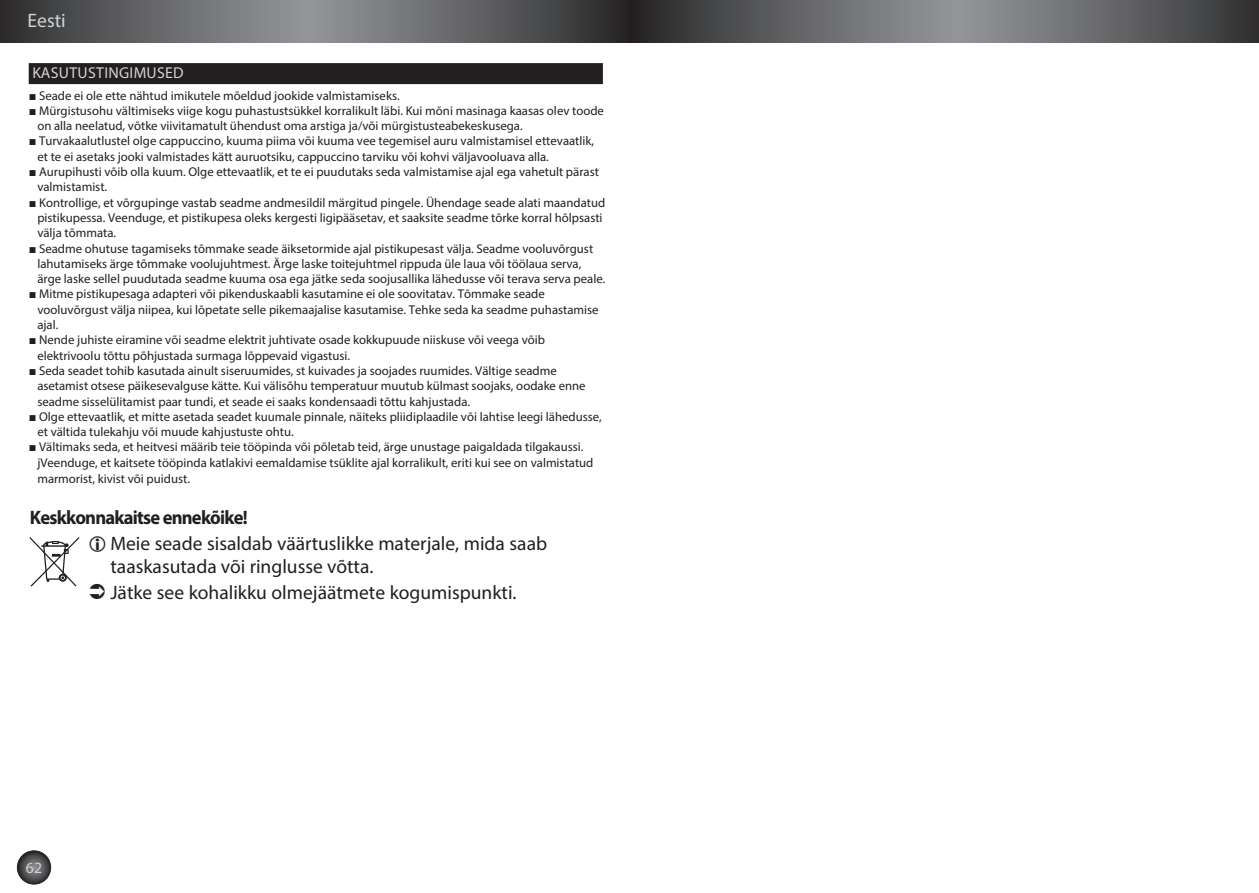
<style>
.page{position:relative;width:1259px;height:893px;background:#fff}
.page>*{position:absolute;margin:0;border:0;box-sizing:border-box;transform-origin:0 0}
.t1{font:19.5px/22.6px "Myriad Pro";color:#231f20}
.t2{font:700 19.5px "Myriad Pro";letter-spacing:-.04em;color:#231f20;scale:.95 1}
.t3{font:19.5px "Myriad Pro";color:#d1d2d4}
.t4{font:15.75px "Myriad Pro";letter-spacing:.02em;color:#d1d2d4}
.t5{font:12.75px/15.3px "Myriad Pro";color:#231f20}
.s1{font-family:"Arial"}
</style>
<div class="page">
<svg style="left:17px;top:851px;width:34px;height:33px"></svg>
<div style="left:17px;top:850px;width:34px;height:34px;border:1px solid #231f20;border-radius:50%"></div>
<div style="left:29px;top:63px;width:574px;height:21px;background:#231f20"></div>
<svg style="left:30px;top:537px;width:49px;height:50px"></svg>
<svg style="left:0;top:0;width:629px;height:43px;background:#626265"></svg>
<svg style="left:629px;top:0;width:630px;height:43px;background:#616264"></svg>
<h1 class="t3" style="left:28px;top:8px;width:40px">Eesti</h1>
<p class="t4" style="left:32px;top:63px;width:153px">KASUTUSTINGIMUSED</p>
<p class="t5" style="left:29px;top:87px;width:372px"><span class="s1">■</span> Seade ei ole ette nähtud imikutele mõeldud jookide valmistamiseks.</p>
<p class="t5" style="left:37px;top:103px;width:568px;text-indent:-9px"><span class="s1">■</span> Mürgistusohu vältimiseks viige kogu puhastustsükkel korralikult läbi. Kui mõni masinaga kaasas olev toode on alla neelatud, võtke viivitamatult ühendust oma arstiga ja/või mürgistusteabekeskusega.</p>
<p class="t5" style="left:37px;top:133px;width:558px;text-indent:-9px"><span class="s1">■</span> Turvakaalutlustel olge cappuccino, kuuma piima või kuuma vee tegemisel auru valmistamisel ettevaatlik, et te ei asetaks jooki valmistades kätt auruotsiku, cappuccino tarviku või kohvi väljavooluava alla.</p>
<p class="t5" style="left:37px;top:164px;width:563px;text-indent:-9px"><span class="s1">■</span> Aurupihusti võib olla kuum. Olge ettevaatlik, et te ei puudutaks seda valmistamise ajal ega vahetult pärast valmistamist.</p>
<p class="t5" style="left:37px;top:194px;width:569px;text-indent:-9px"><span class="s1">■</span> Kontrollige, et võrgupinge vastab seadme andmesildil märgitud pingele. Ühendage seade alati maandatud pistikupessa. Veenduge, et pistikupesa oleks kergesti ligipääsetav, et saaksite seadme tõrke korral hõlpsasti välja tõmmata.</p>
<p class="t5" style="left:37px;top:240px;width:569px;text-indent:-9px"><span class="s1">■</span> Seadme ohutuse tagamiseks tõmmake seade äiksetormide ajal pistikupesast välja. Seadme vooluvõrgust lahutamiseks ärge tõmmake voolujuhtmest. Ärge laske toitejuhtmel rippuda üle laua või töölaua serva, ärge laske sellel puudutada seadme kuuma osa ega jätke seda soojusallika lähedusse või terava serva peale.</p>
<p class="t5" style="left:37px;top:286px;width:563px;text-indent:-9px"><span class="s1">■</span> Mitme pistikupesaga adapteri või pikenduskaabli kasutamine ei ole soovitatav. Tõmmake seade vooluvõrgust välja niipea, kui lõpetate selle pikemaajalise kasutamise. Tehke seda ka seadme puhastamise ajal.</p>
<p class="t5" style="left:37px;top:332px;width:509px;text-indent:-9px"><span class="s1">■</span> Nende juhiste eiramine või seadme elektrit juhtivate osade kokkupuude niiskuse või veega võib elektrivoolu tõttu põhjustada surmaga lõppevaid vigastusi.</p>
<p class="t5" style="left:37px;top:363px;width:550px;text-indent:-9px"><span class="s1">■</span> Seda seadet tohib kasutada ainult siseruumides, st kuivades ja soojades ruumides. Vältige seadme asetamist otsese päikesevalguse kätte. Kui välisõhu temperatuur muutub külmast soojaks, oodake enne seadme sisselülitamist paar tundi, et seade ei saaks kondensaadi tõttu kahjustada.</p>
<p class="t5" style="left:37px;top:409px;width:566px;text-indent:-9px"><span class="s1">■</span> Olge ettevaatlik, et mitte asetada seadet kuumale pinnale, näiteks pliidiplaadile või lahtise leegi lähedusse, et vältida tulekahju või muude kahjustuste ohtu.</p>
<p class="t5" style="left:37px;top:439px;width:557px;text-indent:-9px"><span class="s1">■</span> Vältimaks seda, et heitvesi määrib teie tööpinda või põletab teid, ärge unustage paigaldada tilgakaussi. jVeenduge, et kaitsete tööpinda katlakivi eemaldamise tsüklite ajal korralikult, eriti kui see on valmistatud marmorist, kivist või puidust.</p>
<h1 class="t2" style="left:30px;top:505px;width:231px">Keskkonnakaitse ennekõike!</h1>
<h1 class="t1" style="left:110px;top:532px;width:438px">Meie seade sisaldab väärtuslikke materjale, mida saab taaskasutada või ringlusse võtta.</h1>
<h1 class="t1" style="left:110px;top:580px;width:408px">Jätke see kohalikku olmejäätmete kogumispunkti.</h1>
<p class="t4" style="left:26px;top:858px;width:18px">62</p>
</div>
